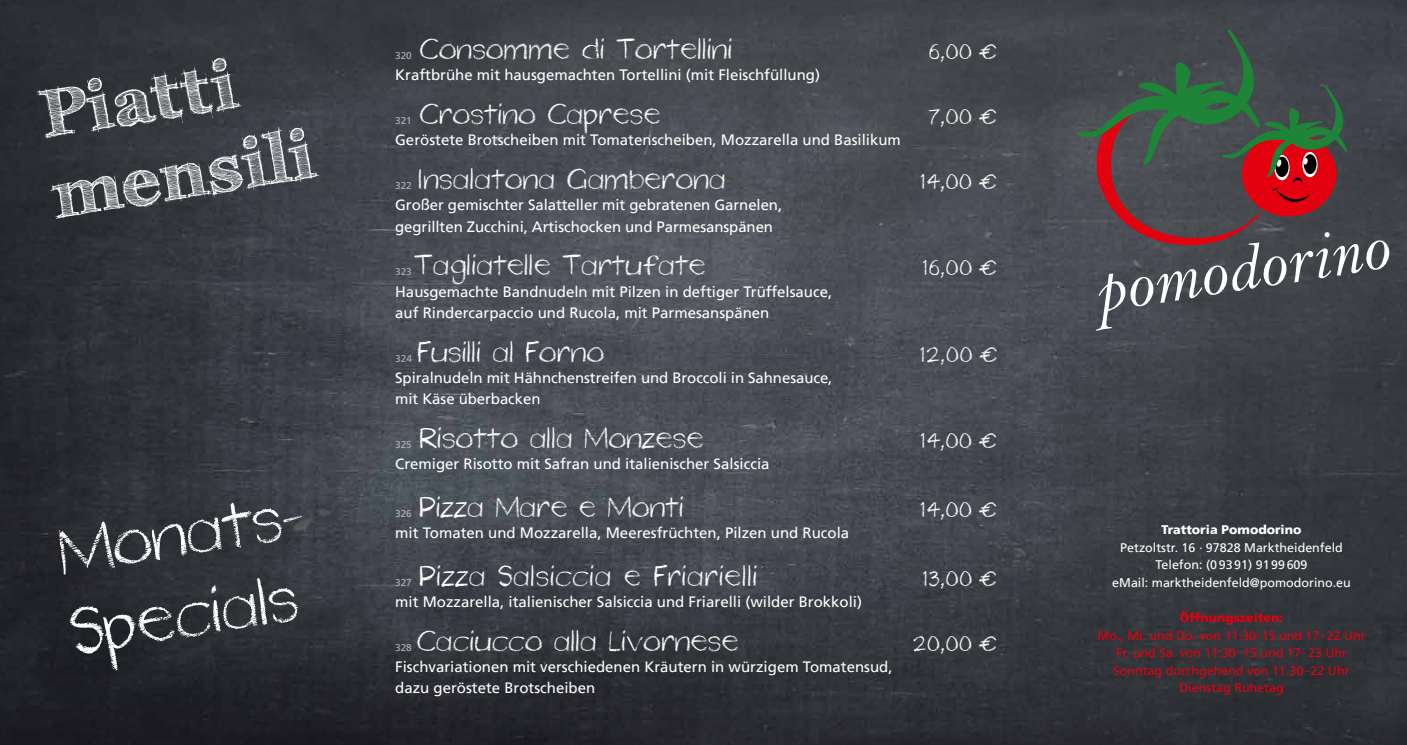
<style>
.page{position:relative;width:1407px;height:745px;background:#fff}
.page>*{position:absolute;margin:0;border:0;box-sizing:border-box;transform-origin:0 0}
.t1{font:67.5px/81px "schalk";color:#fff}
.t2{font:700 67.5px/81px "FFF Tusj";color:#fff}
.t3{font:30px "schalk";letter-spacing:.01em;color:#fff}
.t4{font:22.5px "schalk";color:#fff}
.t5{font:15px/21.2px "Frutiger";color:#fff}
.t6{font:12.5px/17.5px "Frutiger";color:#e3000f;text-align:center}
.t7{font:12.5px/17.5px "Frutiger";color:#fff;text-align:center}
.t8{font:900 12.5px "Frutiger";color:#fff}
.t9{font:900 12.5px "Frutiger";color:#e3000f}
.t10{font:10px "Frutiger";color:#b1b2b3}
</style>
<div class="page">
<img style="left:0;top:0;width:1407px;height:744px">
<svg style="left:1076px;top:30px;width:313px;height:300px;background:#534c4c"></svg>
<h1 class="t2" style="left:34px;top:75px;width:263px;rotate:-9deg">Piatti mensili</h1>
<h1 class="t1" style="left:55px;top:520px;width:261px;rotate:-9deg">Monats-<br>Specials</h1>
<h2 class="t3" style="left:420px;top:36px;width:314px">Consomme di Tortellini</h2>
<h3 class="t4" style="left:929px;top:42px;width:70px">6,00 €</h3>
<p class="t5" style="left:395px;top:64px;width:426px">Kraftbrühe mit hausgemachten Tortellini (mit Fleischfüllung)</p>
<p class="t10" style="left:395px;top:115px;width:18px">321</p>
<p class="t10" style="left:395px;top:50px;width:18px">320</p>
<h2 class="t3" style="left:420px;top:101px;width:242px">Crostino Caprese</h2>
<h3 class="t4" style="left:929px;top:107px;width:70px">7,00 €</h3>
<p class="t5" style="left:395px;top:129px;width:507px">Geröstete Brotscheiben mit Tomatenscheiben, Mozzarella und Basilikum</p>
<p class="t10" style="left:395px;top:180px;width:18px">322</p>
<h2 class="t3" style="left:417px;top:166px;width:310px">Insalatona Gamberona</h2>
<h3 class="t4" style="left:920px;top:172px;width:79px">14,00 €</h3>
<p class="t5" style="left:395px;top:194px;width:388px">Großer gemischter Salatteller mit gebratenen Garnelen, gegrillten Zucchini, Artischocken und Parmesanspänen</p>
<p class="t10" style="left:395px;top:266px;width:18px">323</p>
<h2 class="t3" style="left:415px;top:252px;width:293px">Tagliatelle Tartufate</h2>
<h3 class="t4" style="left:922px;top:258px;width:76px">16,00 €</h3>
<p class="t5" style="left:395px;top:281px;width:439px">Hausgemachte Bandnudeln mit Pilzen in deftiger Trüffelsauce, auf Rindercarpaccio und Rucola, mit Parmesanspänen</p>
<p class="t10" style="left:395px;top:352px;width:18px">324</p>
<h2 class="t3" style="left:418px;top:338px;width:188px">Fusilli al Forno</h2>
<h3 class="t4" style="left:920px;top:344px;width:80px">12,00 €</h3>
<p class="t5" style="left:395px;top:367px;width:439px">Spiralnudeln mit Hähnchenstreifen und Broccoli in Sahnesauce, mit Käse überbacken</p>
<p class="t10" style="left:395px;top:438px;width:18px">325</p>
<h2 class="t3" style="left:420px;top:425px;width:285px">Risotto alla Monzese</h2>
<h3 class="t4" style="left:920px;top:430px;width:79px">14,00 €</h3>
<p class="t5" style="left:395px;top:453px;width:376px">Cremiger Risotto mit Safran und italienischer Salsiccia</p>
<p class="t10" style="left:395px;top:507px;width:18px">326</p>
<h2 class="t3" style="left:420px;top:493px;width:266px">Pizza Mare e Monti</h2>
<h3 class="t4" style="left:920px;top:499px;width:79px">14,00 €</h3>
<p class="t5" style="left:395px;top:522px;width:455px">mit Tomaten und Mozzarella, Meeresfrüchten, Pilzen und Rucola</p>
<p class="t10" style="left:395px;top:576px;width:18px">327</p>
<h2 class="t3" style="left:420px;top:562px;width:339px">Pizza Salsiccia e Friarielli</h2>
<h3 class="t4" style="left:922px;top:568px;width:76px">13,00 €</h3>
<p class="t5" style="left:395px;top:591px;width:468px">mit Mozzarella, italienischer Salsiccia und Friarelli (wilder Brokkoli)</p>
<p class="t10" style="left:395px;top:641px;width:18px">328</p>
<h2 class="t3" style="left:417px;top:627px;width:323px">Caciucco alla Livornese</h2>
<h3 class="t4" style="left:913px;top:633px;width:85px">20,00 €</h3>
<p class="t5" style="left:395px;top:656px;width:499px">Fischvariationen mit verschiedenen Kräutern in würzigem Tomatensud, dazu geröstete Brotscheiben</p>
<p class="t8" style="left:1161px;top:522px;width:141px">Trattoria Pomodorino</p>
<p class="t7" style="left:1112px;top:538px;width:240px">Petzoltstr. 16 · 97828 Marktheidenfeld<br>Telefon: (09391) 9199609<br>eMail: marktheidenfeld@pomodorino.eu</p>
<p class="t9" style="left:1179px;top:609px;width:105px">Öffnungszeiten:</p>
<p class="t6" style="left:1097px;top:626px;width:269px">Mo., Mi. und Do. von 11:30-15 und 17-22 Uhr Fr. und Sa. von 11:30-15 und 17-23 Uhr Sonntag durchgehend von 11.30-22 Uhr Dienstag Ruhetag</p>
</div>
